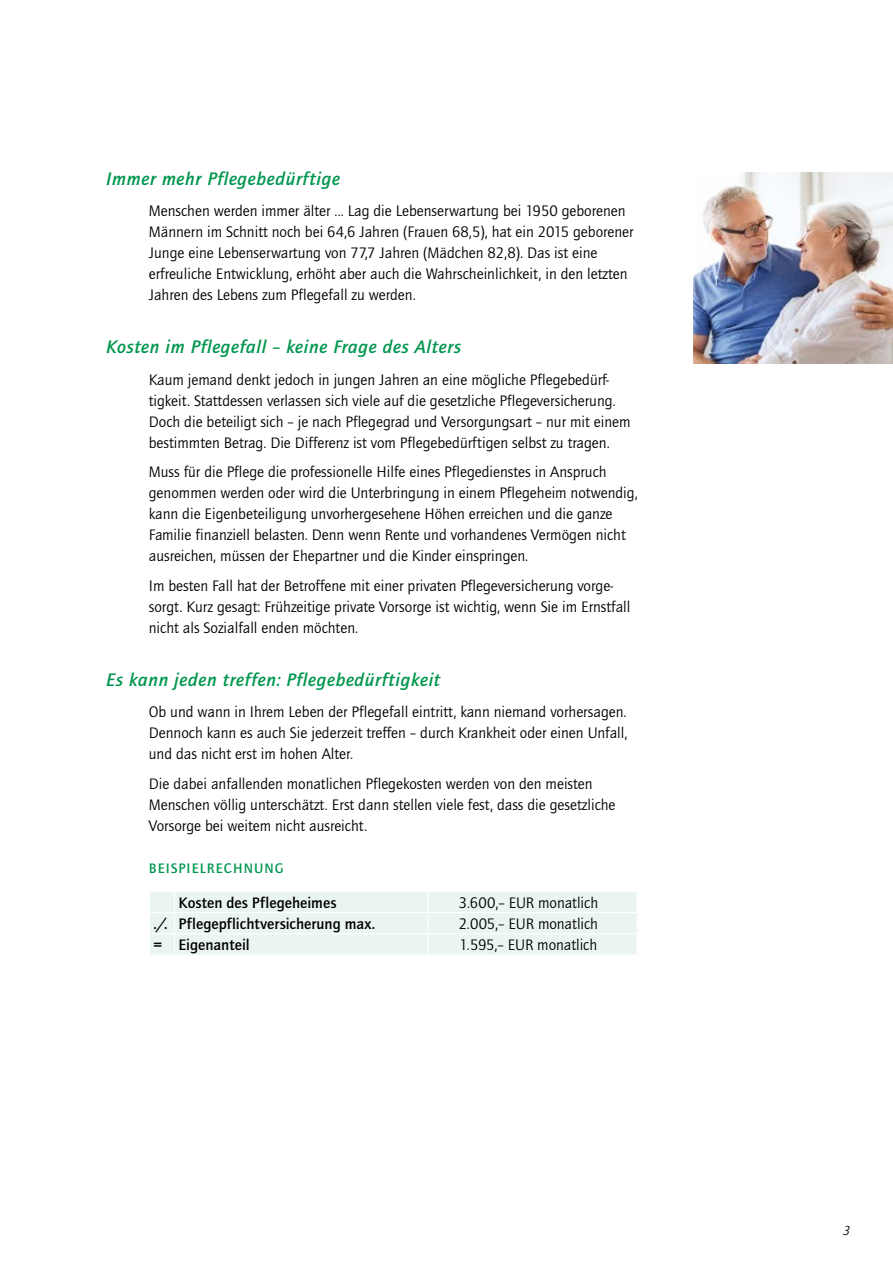
<style>
.page{position:relative;width:893px;height:1263px;background:#fff}
.page>*{position:absolute;margin:0;border:0;box-sizing:border-box;transform-origin:0 0}
.t1{font:italic 500 18.75px "Quay Sans ITC Std";letter-spacing:.035em;color:#00964e}
.t2{font:15.75px/21px "Quay Sans ITC Std";color:#000}
.t3{font:500 15.75px "Quay Sans ITC Std";color:#000}
.t4{font:500 14.25px "Quay Sans ITC Std";letter-spacing:.075em;color:#00964e}
.t5{font:italic 13.5px "Quay Sans ITC Std";color:#000}
</style>
<div class="page">
<div style="left:150px;top:892px;width:487px;height:62px;background:#ebf5f0"></div>
<img style="left:693px;top:172px;width:200px;height:191px">
<p class="t1" style="left:106px;top:167px;width:235px">Immer mehr Pflegebedürftige</p>
<p class="t2" style="left:149px;top:200px;width:486px">Menschen werden immer älter ... Lag die Lebenserwartung bei 1950 geborenen Männern im Schnitt noch bei 64,6 Jahren (Frauen 68,5), hat ein 2015 geborener Junge eine Lebenserwartung von 77,7 Jahren (Mädchen 82,8). Das ist eine erfreuliche Entwicklung, erhöht aber auch die Wahrscheinlichkeit, in den letzten Jahren des Lebens zum Pflegefall zu werden.</p>
<p class="t1" style="left:106px;top:336px;width:356px">Kosten im Pflegefall – keine Frage des Alters</p>
<p class="t2" style="left:149px;top:369px;width:483px">Kaum jemand denkt jedoch in jungen Jahren an eine mögliche Pflegebedürf&shy;tigkeit. Stattdessen verlassen sich viele auf die gesetzliche Pflegeversicherung.<br>Doch die beteiligt sich – je nach Pflegegrad und Versorgungsart – nur mit einem bestimmten Betrag. Die Differenz ist vom Pflegebedürftigen selbst zu tragen.</p>
<p class="t2" style="left:149px;top:461px;width:490px">Muss für die Pflege die professionelle Hilfe eines Pflegedienstes in Anspruch genommen werden oder wird die Unterbringung in einem Pflegeheim notwendig, kann die Eigenbeteiligung unvorhergesehene Höhen erreichen und die ganze Familie finanziell belasten. Denn wenn Rente und vorhandenes Vermögen nicht ausreichen, müssen der Ehepartner und die Kinder einspringen.</p>
<p class="t2" style="left:149px;top:575px;width:483px">Im besten Fall hat der Betroffene mit einer privaten Pflegeversicherung vorge&shy;sorgt. Kurz gesagt: Frühzeitige private Vorsorge ist wichtig, wenn Sie im Ernstfall nicht als Sozialfall enden möchten.</p>
<p class="t1" style="left:106px;top:668px;width:335px">Es kann jeden treffen: Pflegebedürftigkeit</p>
<p class="t2" style="left:149px;top:701px;width:480px;text-align:justify">Ob und wann in Ihrem Leben der Pflegefall eintritt, kann niemand vorhersagen.<br>Dennoch kann es auch Sie jederzeit treffen – durch Krankheit oder einen Unfall, und das nicht erst im hohen Alter.</p>
<p class="t2" style="left:149px;top:773px;width:468px">Die dabei anfallenden monatlichen Pflegekosten werden von den meisten<br>Menschen völlig unterschätzt. Erst dann stellen viele fest, dass die gesetzliche<br>Vorsorge bei weitem nicht ausreicht.</p>
<p class="t4" style="left:149px;top:860px;width:136px">BEISPIELRECHNUNG</p>
<p class="t3" style="left:179px;top:893px;width:159px">Kosten des Pflegeheimes</p>
<p class="t2" style="left:459px;top:892px;width:141px">3.600,– EUR monatlich</p>
<p class="t3" style="left:154px;top:914px;width:223px">./. Pflegepflichtversicherung max.</p>
<p class="t2" style="left:459px;top:913px;width:141px">2.005,– EUR monatlich</p>
<p class="t3" style="left:154px;top:936px;width:98px">= Eigenanteil</p>
<p class="t2" style="left:459px;top:934px;width:139px">1.595,– EUR monatlich</p>
<p class="t5" style="left:843px;top:1223px;width:9px">3</p>
</div>
